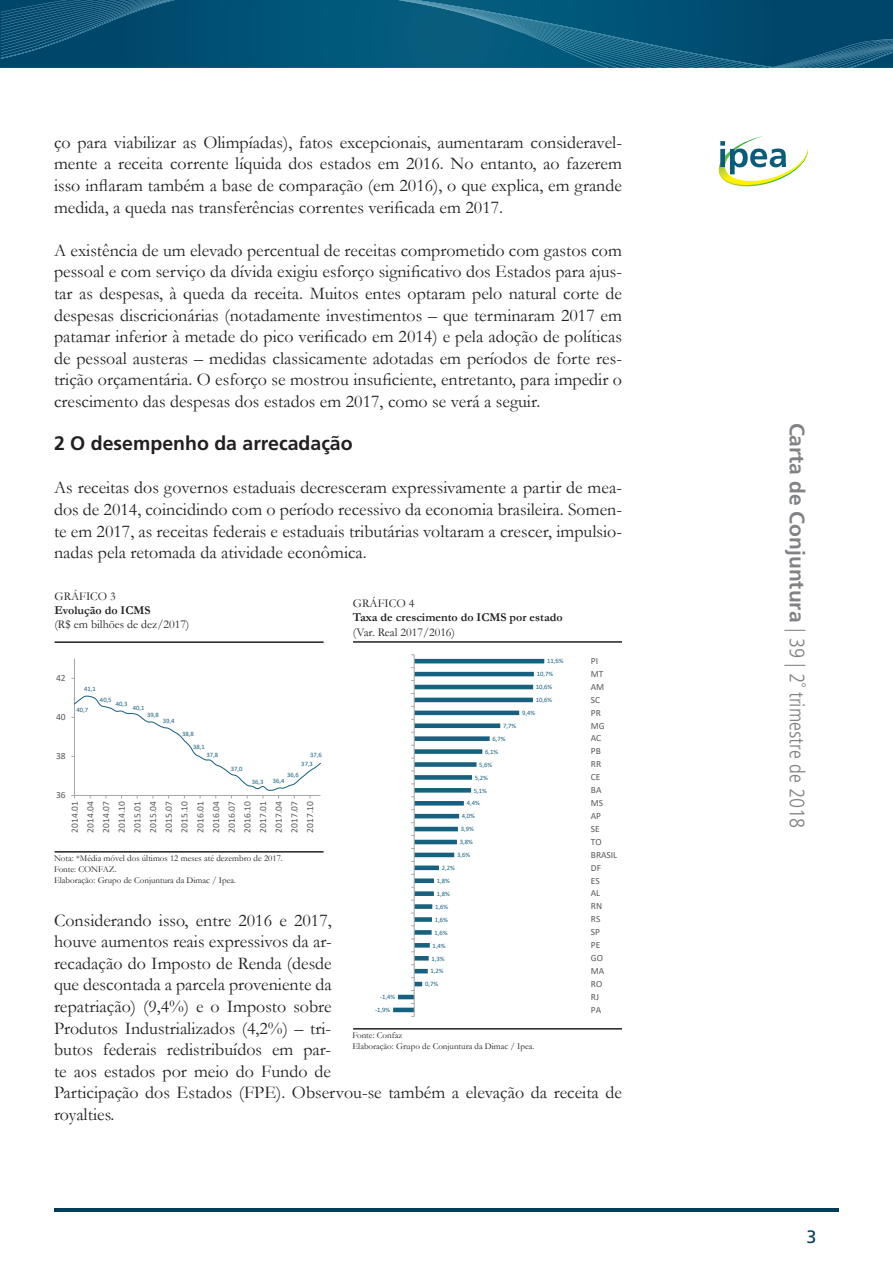
<style>
.page{position:relative;width:893px;height:1263px;background:#fff}
.page>*{position:absolute;margin:0;border:0;box-sizing:border-box;transform-origin:0 0}
.t1{font:condensed 21px "Frutiger 47 Light";color:#808285}
.t2{font:19.5px "Frutiger 65 Bold";color:#231f20}
.t3{font:18px/21.6px "Garamond";color:#231f20;text-align:justify}
.t4{font:18px "Frutiger 55 Roman";color:#013d59}
.t5{font:12px "Garamond";color:#231f20}
.t6{font:700 12px "Garamond";color:#231f20}
.t7{font:9.45px/15.8px "Calibri";letter-spacing:-.005em;color:#595959;text-align:justify}
.t8{font:9px "Garamond";color:#231f20}
.t9{font:6.6px/13px "Calibri";letter-spacing:-.005em;color:#176180}
.s1{font-family:"Frutiger 65 Bold";font-stretch:normal}
</style>
<div class="page">
<svg style="left:0;top:0;width:893px;height:68px;background:#075578"></svg>
<hr style="left:54px;top:1209px;width:785px;height:3px;background:#013d59">
<img style="left:718px;top:136px;width:90px;height:50px">
<svg style="left:720px;top:141px;width:66px;height:33px"></svg>
<hr style="left:55px;top:851px;width:269px;height:1px;background:#231f20">
<hr style="left:55px;top:641px;width:269px;height:2px;background:#231f20">
<hr style="left:74px;top:659px;width:1px;height:136px;background:#a6a6a6">
<svg style="left:71px;top:695px;width:250px;height:103px"></svg>
<hr style="left:353px;top:1028px;width:269px;height:1px;background:#231f20">
<hr style="left:353px;top:641px;width:269px;height:2px;background:#231f20">
<svg style="left:393px;top:659px;width:151px;height:353px"></svg>
<hr style="left:414px;top:655px;width:1px;height:361px;background:#a6a6a6">
<p class="t3" style="left:54px;top:131px;width:569px">ço para viabilizar as Olimpíadas), fatos excepcionais, aumentaram consideravel&shy;mente a receita corrente líquida dos estados em 2016. No entanto, ao fazerem isso inflaram também a base de comparação (em 2016), o que explica, em grande medida, a queda nas transferências correntes verificada em 2017.</p>
<p class="t3" style="left:54px;top:239px;width:569px">A existência de um elevado percentual de receitas comprometido com gastos com pessoal e com serviço da dívida exigiu esforço significativo dos Estados para ajus&shy;tar as despesas, à queda da receita. Muitos entes optaram pelo natural corte de despesas discricionárias (notadamente investimentos – que terminaram 2017 em patamar inferior à metade do pico verificado em 2014) e pela adoção de políticas de pessoal austeras – medidas classicamente adotadas em períodos de forte res&shy;trição orçamentária. O esforço se mostrou insuficiente, entretanto, para impedir o crescimento das despesas dos estados em 2017, como se verá a seguir.</p>
<p class="t2" style="left:54px;top:432px;width:300px">2 O desempenho da arrecadação</p>
<p class="t3" style="left:54px;top:477px;width:569px">As receitas dos governos estaduais decresceram expressivamente a partir de mea&shy;dos de 2014, coincidindo com o período recessivo da economia brasileira. Somen&shy;te em 2017, as receitas federais e estaduais tributárias voltaram a crescer, impulsio&shy;nadas pela retomada da atividade econômica.</p>
<p class="t5" style="left:54px;top:588px;width:63px">GRÁFICO 3</p>
<p class="t6" style="left:54px;top:602px;width:98px">Evolução do ICMS</p>
<p class="t5" style="left:54px;top:616px;width:137px">(R$ em bilhões de dez/2017)</p>
<p class="t5" style="left:353px;top:595px;width:63px">GRÁFICO 4</p>
<p class="t6" style="left:353px;top:609px;width:211px">Taxa de crescimento do ICMS por estado</p>
<p class="t5" style="left:353px;top:624px;width:104px">(Var. Real 2017/2016)</p>
<p class="t9" style="left:547px;top:654px;width:18px">11,6%</p>
<p class="t7" style="left:591px;top:653px;width:9px">PI</p>
<p class="t7" style="left:56px;top:670px;width:11px">42</p>
<p class="t9" style="left:537px;top:667px;width:18px">10,7%</p>
<p class="t7" style="left:591px;top:666px;width:14px">MT</p>
<p class="t9" style="left:84px;top:682px;width:13px">41,1</p>
<p class="t9" style="left:536px;top:680px;width:18px">10,6%</p>
<p class="t7" style="left:591px;top:678px;width:15px">AM</p>
<p class="t7" style="left:56px;top:709px;width:11px">40</p>
<p class="t9" style="left:77px;top:703px;width:13px">40,7</p>
<p class="t9" style="left:100px;top:693px;width:13px">40,5</p>
<p class="t9" style="left:116px;top:697px;width:13px">40,3</p>
<p class="t9" style="left:133px;top:701px;width:13px">40,1</p>
<p class="t9" style="left:147px;top:708px;width:13px">39,8</p>
<p class="t9" style="left:163px;top:714px;width:13px">39,4</p>
<p class="t9" style="left:536px;top:693px;width:18px">10,6%</p>
<p class="t7" style="left:591px;top:691px;width:11px">SC</p>
<p class="t9" style="left:522px;top:706px;width:15px">9,4%</p>
<p class="t7" style="left:591px;top:704px;width:11px">PR</p>
<p class="t9" style="left:503px;top:719px;width:15px">7,7%</p>
<p class="t7" style="left:591px;top:717px;width:16px">MG</p>
<p class="t7" style="left:56px;top:748px;width:11px">38</p>
<p class="t9" style="left:193px;top:727px;width:13px;text-indent:-11px">38,8<br>38,1</p>
<p class="t9" style="left:207px;top:748px;width:13px">37,8</p>
<p class="t9" style="left:310px;top:748px;width:13px">37,6</p>
<p class="t9" style="left:492px;top:732px;width:15px">6,7%</p>
<p class="t9" style="left:485px;top:745px;width:15px">6,1%</p>
<p class="t7" style="left:591px;top:730px;width:12px">AC</p>
<p class="t7" style="left:591px;top:743px;width:12px">PB</p>
<p class="t9" style="left:231px;top:762px;width:13px">37,0</p>
<p class="t9" style="left:301px;top:757px;width:13px">37,3</p>
<p class="t9" style="left:287px;top:768px;width:13px">36,6</p>
<p class="t9" style="left:252px;top:775px;width:13px">36,3</p>
<p class="t9" style="left:273px;top:774px;width:13px">36,4</p>
<p class="t9" style="left:479px;top:758px;width:15px">5,6%</p>
<p class="t9" style="left:475px;top:771px;width:15px">5,2%</p>
<p class="t7" style="left:591px;top:756px;width:12px">RR</p>
<p class="t7" style="left:591px;top:769px;width:11px">CE</p>
<p class="t7" style="left:56px;top:787px;width:11px">36</p>
<p class="t7" style="left:66px;top:833px;width:33px;rotate:-90deg">2014.01<br>2014.04<br>2014.07<br>2014.10<br>2015.01<br>2015.04<br>2015.07<br>2015.10<br>2016.01<br>2016.04<br>2016.07<br>2016.10<br>2017.01<br>2017.04<br>2017.07<br>2017.10</p>
<p class="t9" style="left:474px;top:784px;width:15px">5,1%</p>
<p class="t7" style="left:591px;top:782px;width:12px">BA</p>
<p class="t9" style="left:467px;top:797px;width:15px">4,4%</p>
<p class="t7" style="left:591px;top:795px;width:14px">MS</p>
<p class="t9" style="left:462px;top:809px;width:15px">4,0%</p>
<p class="t7" style="left:591px;top:808px;width:12px">AP</p>
<p class="t9" style="left:461px;top:822px;width:15px">3,9%</p>
<p class="t7" style="left:591px;top:820px;width:10px">SE</p>
<p class="t9" style="left:460px;top:835px;width:15px">3,8%</p>
<p class="t7" style="left:591px;top:833px;width:12px">TO</p>
<p class="t8" style="left:54px;top:852px;width:230px">Nota: *Média móvel dos últimos 12 meses até dezembro de 2017.</p>
<p class="t8" style="left:54px;top:863px;width:64px">Fonte: CONFAZ.</p>
<p class="t8" style="left:54px;top:874px;width:184px">Elaboração: Grupo de Conjuntura da Dimac / Ipea.</p>
<p class="t9" style="left:457px;top:848px;width:15px">3,6%</p>
<p class="t7" style="left:591px;top:846px;width:28px">BRASIL</p>
<p class="t9" style="left:442px;top:861px;width:15px">2,2%</p>
<p class="t7" style="left:591px;top:859px;width:12px">DF</p>
<p class="t9" style="left:437px;top:874px;width:15px">1,8%</p>
<p class="t7" style="left:591px;top:872px;width:10px">ES</p>
<p class="t9" style="left:437px;top:887px;width:15px">1,8%</p>
<p class="t7" style="left:591px;top:885px;width:11px">AL</p>
<p class="t9" style="left:435px;top:900px;width:15px">1,6%</p>
<p class="t7" style="left:591px;top:898px;width:13px">RN</p>
<p class="t3" style="left:54px;top:909px;width:569px;text-align:left">Considerando isso, entre 2016 e 2017,<br>houve aumentos reais expressivos da ar-<br>recadação do Imposto de Renda (desde<br>que descontada a parcela proveniente da<br>repatriação) (9,4%) e o Imposto sobre<br>Produtos Industrializados (4,2%) – tri-<br>butos federais redistribuídos em par-<br>te aos estados por meio do Fundo de<br>Participação dos Estados (FPE). Observou-se também a elevação da receita de royalties.</p>
<p class="t7" style="left:591px;top:911px;width:11px">RS</p>
<p class="t9" style="left:435px;top:913px;width:15px">1,6%</p>
<p class="t7" style="left:591px;top:924px;width:11px">SP</p>
<p class="t9" style="left:434px;top:926px;width:15px">1,6%</p>
<p class="t7" style="left:591px;top:937px;width:11px">PE</p>
<p class="t9" style="left:433px;top:939px;width:15px">1,4%</p>
<p class="t7" style="left:591px;top:950px;width:14px">GO</p>
<p class="t9" style="left:431px;top:952px;width:15px">1,3%</p>
<p class="t7" style="left:591px;top:963px;width:15px">MA</p>
<p class="t9" style="left:431px;top:964px;width:15px">1,2%</p>
<p class="t7" style="left:591px;top:975px;width:13px">RO</p>
<p class="t9" style="left:425px;top:977px;width:15px">0,7%</p>
<p class="t7" style="left:591px;top:988px;width:10px">RJ</p>
<p class="t9" style="left:380px;top:990px;width:17px">-1,4%</p>
<p class="t7" style="left:591px;top:1001px;width:12px">PA</p>
<p class="t9" style="left:375px;top:1003px;width:17px">-1,9%</p>
<p class="t8" style="left:352px;top:1029px;width:51px">Fonte: Confaz</p>
<p class="t8" style="left:352px;top:1040px;width:184px">Elaboração: Grupo de Conjuntura da Dimac / Ipea.</p>
<p class="t1" style="left:809px;top:423px;width:407px;rotate:90deg"><span class="s1">Carta de Conjuntura</span> | 39 | 2˚ trimestre de 2018</p>
<p class="t4" style="left:806px;top:1226px;width:12px">3</p>
</div>
